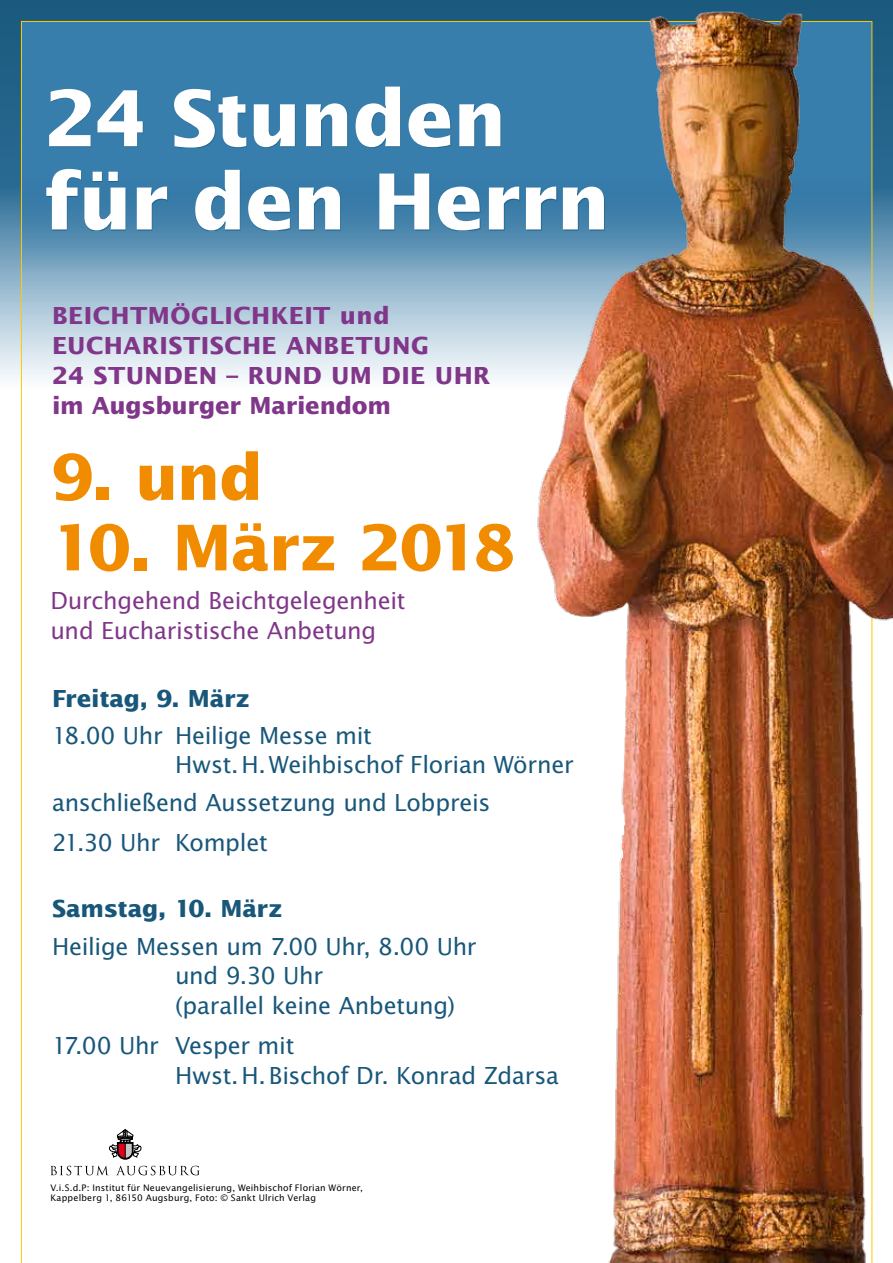
<style>
.page{position:relative;width:893px;height:1263px;background:#fff}
.page>*{position:absolute;margin:0;border:0;box-sizing:border-box;transform-origin:0 0}
.t1{font:700 77.4px/83.2px "Lucida Sans Std";letter-spacing:-.015em;color:#fff}
.t2{font:700 63px "Lucida Sans Std";letter-spacing:-.025em;color:#f18c00}
.t3{font:23.55px/29.7px "Lucida Sans Std";letter-spacing:-.015em;color:#18577a}
.t4{font:700 23.55px/29.7px "Lucida Sans Std";letter-spacing:.015em;color:#803689}
.t5{font:23.55px/29.7px "Lucida Sans Std";letter-spacing:-.015em;color:#803689}
.t6{font:700 23.55px "Lucida Sans Std";letter-spacing:-.015em;color:#18577a}
.t7{font:9px/10.8px "Lucida Sans Std";letter-spacing:.015em;color:#000}
</style>
<div class="page">
<svg style="left:0;top:0;width:521px;height:388px"></svg>
<svg style="left:109px;top:1129px;width:33px;height:30px"></svg>
<svg style="left:50px;top:1166px;width:58px;height:9px"></svg>
<svg style="left:117px;top:1166px;width:83px;height:9px"></svg>
<svg style="left:22px;top:126px;width:499px;height:145px"></svg>
<div style="left:21px;top:21px;width:851px;height:105px;background:#387ead"></div>
<hr style="left:21px;top:21px;width:851px;height:1px;background:#feca00">
<hr style="left:21px;top:21px;width:1px;height:1242px;background:#feca00">
<div style="left:46px;top:86px;width:559px;height:145px;background:#18577a;opacity:.75"></div>
<img style="left:521px;top:0;width:372px;height:1263px">
<h1 class="t1" style="left:44px;top:79px;width:567px">24 Stunden für den Herrn</h1>
<p class="t4" style="left:52px;top:301px;width:440px">BEICHTMÖGLICHKEIT und<br>EUCHARISTISCHE ANBETUNG<br>24 STUNDEN – RUND UM DIE UHR im Augsburger Mariendom</p>
<h2 class="t2" style="left:50px;top:442px;width:214px">9. und</h2>
<h2 class="t2" style="left:50px;top:512px;width:467px">10. März 2018</h2>
<p class="t5" style="left:50px;top:586px;width:357px">Durchgehend Beichtgelegenheit und Eucharistische Anbetung</p>
<p class="t6" style="left:52px;top:685px;width:199px">Freitag, 9. März</p>
<p class="t3" style="left:175px;top:721px;width:400px;text-indent:-123px">18.00 Uhr Heilige Messe mit<br>Hwst.H.Weihbischof Florian Wörner</p>
<p class="t3" style="left:52px;top:782px;width:440px;line-height:40.2px">anschließend Aussetzung und Lobpreis<br>21.30 Uhr Komplet</p>
<p class="t6" style="left:52px;top:896px;width:232px">Samstag, 10. März</p>
<p class="t3" style="left:175px;top:932px;width:303px;text-indent:-123px">Heilige Messen um 7.00 Uhr, 8.00 Uhr und 9.30 Uhr<br>(parallel keine Anbetung)</p>
<p class="t3" style="left:175px;top:1031px;width:386px;text-indent:-123px">17.00 Uhr Vesper mit<br>Hwst.H.Bischof Dr. Konrad Zdarsa</p>
<p class="t7" style="left:50px;top:1182px;width:314px">V.i.S.d.P: Institut für Neuevangelisierung, Weihbischof Florian Wörner,<br>Kappelberg 1, 86150 Augsburg, Foto: © Sankt Ulrich Verlag</p>
</div>
